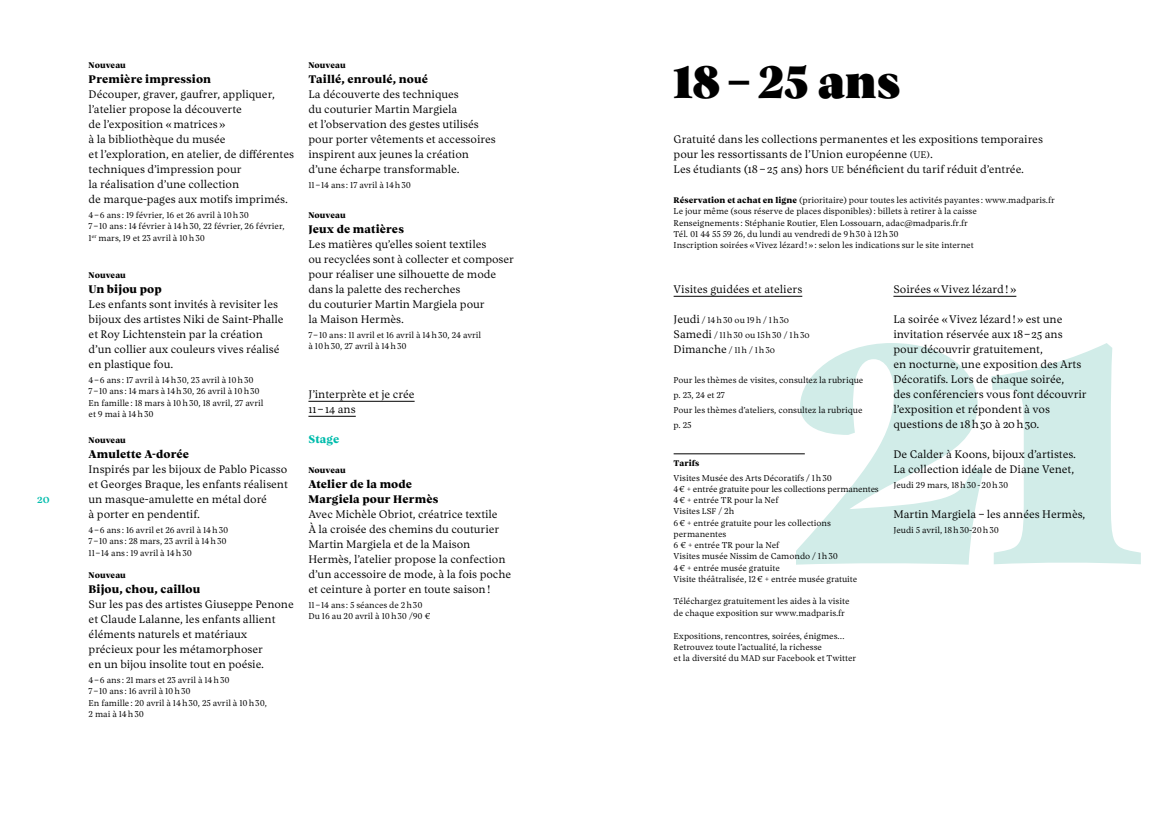
<style>
.page{position:relative;width:1170px;height:815px;background:#fff}
.page>*{position:absolute;margin:0;border:0;box-sizing:border-box;transform-origin:0 0}
.t1{font:46.25px "Vesterbro Poster";color:#000}
.t2{font:300 11.25px/15px "Vesterbro";letter-spacing:-.005em;color:#000}
.t3{font:800 11.25px/15px "Vesterbro";letter-spacing:.01em;color:#000}
.t4{font:800 11.25px "Vesterbro";letter-spacing:.01em;color:#00bcac}
.t5{font:500 11.25px "Vesterbro";color:#00bcac}
.t6{font:300 8.75px/11.2px "Vesterbro";letter-spacing:-.005em;color:#000}
.t7{font:300 8.75px/15px "Vesterbro";letter-spacing:.115em;color:#000}
.t8{font:800 8.38px "Vesterbro";letter-spacing:.01em;color:#000}
.s1{font-size:9.75px}
.s2{font-weight:800;font-size:8.38px}
.s3{font-size:11.25px}
.s4{font-size:8.5px}
</style>
<div class="page">
<svg style="left:796px;top:343px;width:344px;height:222px;fill:#d1ece8"></svg>
<hr style="left:308px;top:401px;width:106px;height:1px;background:#000">
<hr style="left:308px;top:416px;width:48px;height:1px;background:#000">
<hr style="left:673px;top:296px;width:129px;height:1px;background:#000">
<hr style="left:673px;top:454px;width:131px;height:1px;background:#000">
<hr style="left:893px;top:296px;width:123px;height:1px;background:#000">
<p class="t5" style="left:37px;top:492px;width:14px">20</p>
<p class="t8" style="left:89px;top:60px;width:39px">Nouveau</p>
<p class="t3" style="left:89px;top:72px;width:124px">Première impression</p>
<p class="t2" style="left:89px;top:87px;width:207px">Découper, graver, gaufrer, appliquer, l’atelier propose la découverte<br>de l’exposition «matrices»<br>à la bibliothèque du musée<br>et l’exploration, en atelier, de différentes techniques d’impression pour<br>la réalisation d’une collection<br>de marque-pages aux motifs imprimés.</p>
<p class="t6" style="left:89px;top:209px;width:197px">4–6 ans : 19 février, 16 et 26 avril à 10h30<br>7–10 ans : 14 février à 14h30, 22 février, 26 février,<br>1<sup>er</sup> mars, 19 et 23 avril à 10h30</p>
<p class="t8" style="left:89px;top:270px;width:39px">Nouveau</p>
<p class="t3" style="left:89px;top:282px;width:75px">Un bijou pop</p>
<p class="t2" style="left:89px;top:297px;width:196px">Les enfants sont invités à revisiter les bijoux des artistes Niki de Saint-Phalle et Roy Lichtenstein par la création d’un collier aux couleurs vives réalisé en plastique fou.</p>
<p class="t6" style="left:89px;top:374px;width:176px">4–6 ans : 17 avril à 14h30, 23 avril à 10h30<br>7–10 ans : 14 mars à 14h30, 26 avril à 10h30<br>En famille: 18 mars à 10h30, 18 avril, 27 avril et 9 mai à 14h30</p>
<p class="t8" style="left:89px;top:435px;width:39px">Nouveau</p>
<p class="t3" style="left:89px;top:447px;width:102px">Amulette A-dorée</p>
<p class="t2" style="left:89px;top:462px;width:201px">Inspirés par les bijoux de Pablo Picasso et Georges Braque, les enfants réalisent un masque-amulette en métal doré<br>à porter en pendentif.</p>
<p class="t6" style="left:89px;top:524px;width:141px">4–6 ans : 16 avril et 26 avril à 14h30<br>7–10 ans : 28 mars, 23 avril à 14h30<br>11–14 ans : 19 avril à 14h30</p>
<p class="t8" style="left:89px;top:570px;width:39px">Nouveau</p>
<p class="t3" style="left:89px;top:582px;width:113px">Bijou, chou, caillou</p>
<p class="t2" style="left:89px;top:597px;width:207px">Sur les pas des artistes Giuseppe Penone et Claude Lalanne, les enfants allient éléments naturels et matériaux précieux pour les métamorphoser<br>en un bijou insolite tout en poésie.</p>
<p class="t6" style="left:89px;top:674px;width:180px">4–6 ans : 21 mars et 23 avril à 14h30<br>7–10 ans : 16 avril à 10h30<br>En famille: 20 avril à 14h30, 25 avril à 10h30,<br>2 mai à 14h30</p>
<p class="t8" style="left:308px;top:60px;width:39px">Nouveau</p>
<p class="t3" style="left:308px;top:72px;width:121px">Taillé, enroulé, noué</p>
<p class="t2" style="left:308px;top:87px;width:189px">La découverte des techniques<br>du couturier Martin Margiela<br>et l’observation des gestes utilisés pour porter vêtements et accessoires inspirent aux jeunes la création d’une écharpe transformable.</p>
<p class="t6" style="left:308px;top:179px;width:104px">11–14 ans : 17 avril à 14h30</p>
<p class="t8" style="left:308px;top:210px;width:39px">Nouveau</p>
<p class="t3" style="left:308px;top:222px;width:97px">Jeux de matières</p>
<p class="t2" style="left:308px;top:237px;width:207px">Les matières qu’elles soient textiles<br>ou recyclées sont à collecter et composer pour réaliser une silhouette de mode dans la palette des recherches<br>du couturier Martin Margiela pour<br>la Maison Hermès.</p>
<p class="t6" style="left:308px;top:329px;width:174px">7–10 ans : 11 avril et 16 avril à 14h30, 24 avril à 10h30, 27 avril à 14h30</p>
<p class="t2" style="left:308px;top:387px;width:108px">J’interprète et je crée<br>11–14 ans</p>
<p class="t4" style="left:308px;top:432px;width:32px">Stage</p>
<p class="t8" style="left:308px;top:465px;width:39px">Nouveau</p>
<p class="t3" style="left:308px;top:477px;width:131px">Atelier de la mode<br>Margiela pour Hermès</p>
<p class="t2" style="left:308px;top:507px;width:204px">Avec Michèle Obriot, créatrice textile<br>À la croisée des chemins du couturier Martin Margiela et de la Maison Hermès, l’atelier propose la confection d’un accessoire de mode, à la fois poche et ceinture à porter en toute saison!</p>
<p class="t6" style="left:308px;top:599px;width:124px">11–14 ans : 5 séances de 2h30<br>Du 16 au 20 avril à 10h30 /90 €</p>
<h1 class="t1" style="left:673px;top:52px;width:228px">18– 25 ans</h1>
<p class="t2" style="left:673px;top:132px;width:371px">Gratuité dans les collections permanentes et les expositions temporaires pour les ressortissants de l’Union européenne <span class="s1">(UE)</span>.<br>Les étudiants (18 – 25 ans) hors <span class="s1">UE</span> bénéficient du tarif réduit d’entrée.</p>
<p class="t6" style="left:673px;top:194px;width:383px"><span class="s2">Réservation et achat en ligne</span> (prioritaire) pour toutes les activités payantes : www.madparis.fr Le jour même (sous réserve de places disponibles) : billets à retirer à la caisse<br>Renseignements : Stéphanie Routier, Elen Lossouarn, adac@madparis.fr.fr<br>Tél. 01 44 55 59 26, du lundi au vendredi de 9h30 à 12h30<br>Inscription soirées «Vivez lézard!»: selon les indications sur le site internet</p>
<p class="t2" style="left:673px;top:282px;width:130px">Visites guidées et ateliers</p>
<p class="t7" style="left:673px;top:313px;width:137px"><span class="s3">Jeudi</span> / 14h30 ou 19h / 1h30<br><span class="s3">Samedi</span> / 11h30 ou 15h30 / 1h30<br><span class="s3">Dimanche</span> / 11h / 1h30</p>
<p class="t6" style="left:673px;top:373px;width:191px;line-height:15px">Pour les thèmes de visites, consultez la rubrique p. 23, 24 et 27<br>Pour les thèmes d’ateliers, consultez la rubrique p. 25</p>
<p class="t8" style="left:673px;top:457px;width:27px">Tarifs</p>
<p class="t6" style="left:673px;top:472px;width:207px">Visites Musée des Arts Décoratifs / 1h30<br>4€ + entrée gratuite pour les collections permanentes<br>4€ + entrée TR pour la Nef<br>Visites <span class="s4">LSF</span> / 2h<br>6€ + entrée gratuite pour les collections permanentes<br>6 € + entrée TR pour la Nef<br>Visites musée Nissim de Camondo / 1h30<br>4€ + entrée musée gratuite<br>Visite théâtralisée, 12€ + entrée musée gratuite</p>
<p class="t6" style="left:673px;top:596px;width:177px">Téléchargez gratuitement les aides à la visite de chaque exposition sur www.madparis.fr</p>
<p class="t6" style="left:673px;top:630px;width:184px">Expositions, rencontres, soirées, énigmes…<br>Retrouvez toute l’actualité, la richesse<br>et la diversité du <span class="s4">MAD</span> sur Facebook et Twitter</p>
<p class="t2" style="left:893px;top:282px;width:124px">Soirées «Vivez lézard!»</p>
<p class="t2" style="left:893px;top:312px;width:195px">La soirée «Vivez lézard!» est une invitation réservée aux 18–25 ans pour découvrir gratuitement,<br>en nocturne, une exposition des Arts Décoratifs. Lors de chaque soirée,<br>des conférenciers vous font découvrir l’exposition et répondent à vos questions de 18h30 à 20h30.</p>
<p class="t2" style="left:893px;top:447px;width:184px">De Calder à Koons, bijoux d’artistes.<br>La collection idéale de Diane Venet,</p>
<p class="t6" style="left:893px;top:479px;width:116px">Jeudi 29 mars, 18h30-20h30</p>
<p class="t2" style="left:893px;top:507px;width:193px">Martin Margiela – les années Hermès,</p>
<p class="t6" style="left:893px;top:524px;width:107px">Jeudi 5 avril, 18h30-20h30</p>
</div>
